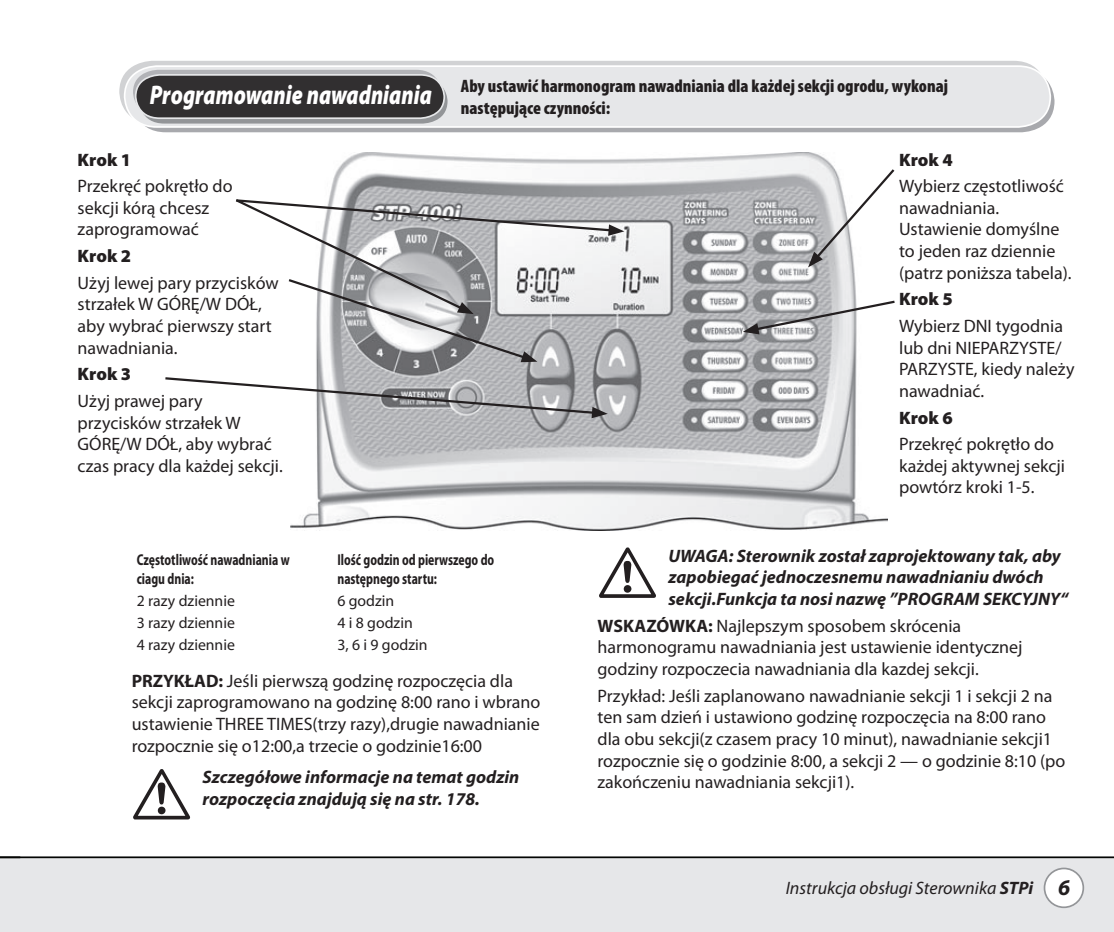
<style>
.page{position:relative;width:1114px;height:932px;background:#fff}
.page>*{position:absolute;margin:0;border:0;box-sizing:border-box;transform-origin:0 0}
.t1{font:72px "Hazard";color:#231f20}
.t2{font:18px/21.6px "Myriad Pro";color:#231f20}
.t3{font:italic 700 18px/21.6px "Myriad Pro";color:#231f20}
.t4{font:900 condensed 18px/21.6px "Myriad Pro";color:#231f20}
.t5{font:italic 18px "Myriad Pro";color:#231f20}
.t6{font:900 18px "Myriad Pro";color:#231f20}
.t7{font:700 semi-condensed 15.75px/18.9px "Myriad Pro";color:#231f20;scale:.8 1}
.t8{font:15.75px "Myriad Pro";color:#231f20}
.s1{font-style:italic;font-stretch:normal;font-size:27px;color:#fff}
.s2{font-weight:700}
.s3{font-weight:700;font-size:22.5px}
</style>
<div class="page">
<div style="left:0;top:856px;width:1114px;height:75px;background:#e6e7e9"></div>
<div style="left:1044px;top:868px;width:39px;height:39px;background:#fff;border-radius:50%"></div>
<div style="left:1043px;top:867px;width:41px;height:40px;border:2px solid #939598;border-radius:50%"></div>
<hr style="left:0;top:856px;width:1114px;height:1px;background:#040503">
<div style="left:119px;top:61px;width:910px;height:45px;background:#d1d2d4"></div>
<svg style="left:150px;top:89px;width:905px;height:44px;background:#babbbe"></svg>
<svg style="left:123px;top:64px;width:929px;height:65px;background:#e5e6e8"></svg>
<svg style="left:132px;top:69px;width:316px;height:55px;background:#5a595b"></svg>
<svg style="left:0;top:856px;width:20px;height:1px"></svg>
<img style="left:290px;top:152px;width:597px;height:378px">
<svg style="left:236px;top:197px;width:388px;height:165px"></svg>
<svg style="left:808px;top:167px;width:87px;height:100px"></svg>
<svg style="left:743px;top:299px;width:152px;height:35px"></svg>
<svg style="left:165px;top:376px;width:443px;height:42px"></svg>
<p class="t4" style="left:461px;top:76px;width:488px;text-indent:-311px"><span class="s1">Programowanie nawadniania</span> Aby ustawić harmonogram nawadniania dla każdej sekcji ogrodu, wykonaj następujące czynności:</p>
<p class="t6" style="left:78px;top:149px;width:55px">Krok 1</p>
<p class="t2" style="left:78px;top:175px;width:156px">Przekręć pokrętło do sekcji kórą chcesz zaprogramować</p>
<p class="t6" style="left:78px;top:246px;width:55px">Krok 2</p>
<p class="t2" style="left:78px;top:271px;width:203px">Użyj lewej pary przycisków strzałek W GÓRĘ/W DÓŁ, aby wybrać pierwszy start nawadniania.</p>
<p class="t6" style="left:78px;top:364px;width:55px">Krok 3</p>
<p class="t2" style="left:78px;top:390px;width:207px">Użyj prawej pary przycisków strzałek W<br>GÓRĘ/W DÓŁ, aby wybrać czas pracy dla każdej sekcji.</p>
<p class="t7" style="left:137px;top:550px;width:193px">Częstotliwość nawadniania w ciagu dnia:</p>
<p class="t7" style="left:337px;top:550px;width:198px">Ilość godzin od pierwszego do następnego startu:</p>
<p class="t8" style="left:137px;top:591px;width:100px">2 razy dziennie</p>
<p class="t8" style="left:337px;top:591px;width:58px">6 godzin</p>
<p class="t8" style="left:137px;top:613px;width:100px">3 razy dziennie</p>
<p class="t8" style="left:337px;top:613px;width:77px">4 i 8 godzin</p>
<p class="t8" style="left:137px;top:634px;width:100px">4 razy dziennie</p>
<p class="t8" style="left:337px;top:634px;width:92px">3, 6 i 9 godzin</p>
<p class="t2" style="left:132px;top:669px;width:410px"><span class="s2">PRZYKŁAD:</span> Jeśli pierwszą godzinę rozpoczęcia dla sekcji zaprogramowano na godzinę 8:00 rano i wbrano ustawienie THREE TIMES(trzy razy),drugie nawadnianie rozpocznie się o12:00,a trzecie o godzinie16:00</p>
<p class="t3" style="left:203px;top:765px;width:318px">Szczegółowe informacje na temat godzin</p>
<h1 class="t1" style="left:132px;top:747px;width:61px">!</h1>
<p class="t3" style="left:202px;top:787px;width:279px">rozpoczęcia znajdują się na str. 178.</p>
<p class="t6" style="left:899px;top:149px;width:55px">Krok 4</p>
<p class="t2" style="left:899px;top:175px;width:174px">Wybierz częstotliwość nawadniania.<br>Ustawienie domyślne to jeden raz dziennie (patrz poniższa tabela).</p>
<p class="t6" style="left:899px;top:289px;width:55px">Krok 5</p>
<p class="t2" style="left:899px;top:315px;width:177px">Wybierz DNI tygodnia lub dni NIEPARZYSTE/<br>PARZYSTE, kiedy należy nawadniać.</p>
<p class="t6" style="left:899px;top:407px;width:55px">Krok 6</p>
<p class="t2" style="left:899px;top:433px;width:167px">Przekręć pokrętło do każdej aktywnej sekcji powtórz kroki 1-5.</p>
<h1 class="t1" style="left:597px;top:525px;width:61px">!</h1>
<p class="t3" style="left:668px;top:544px;width:394px">UWAGA: Sterownik został zaprojektowany tak, aby</p>
<p class="t3" style="left:668px;top:566px;width:401px">zapobiegać jednoczesnemu nawadnianiu dwóch sekcji.Funkcja ta nosi nazwę ”PROGRAM SEKCYJNY“</p>
<p class="t2" style="left:597px;top:614px;width:426px"><span class="s2">WSKAZÓWKA:</span> Najlepszym sposobem skrócenia harmonogramu nawadniania jest ustawienie identycznej godziny rozpoczecia nawadniania dla kazdej sekcji.</p>
<p class="t2" style="left:597px;top:684px;width:469px">Przykład: Jeśli zaplanowano nawadnianie sekcji 1 i sekcji 2 na ten sam dzień i ustawiono godzinę rozpoczęcia na 8:00 rano dla obu sekcji(z czasem pracy 10 minut), nawadnianie sekcji1 rozpocznie się o godzinie 8:00, a sekcji 2 — o godzinie 8:10 (po zakończeniu nawadniania sekcji1).</p>
<p class="t5" style="left:786px;top:876px;width:286px">Instrukcja obsługi Sterownika <span class="s2">STPi</span> <span class="s3">6</span></p>
</div>
